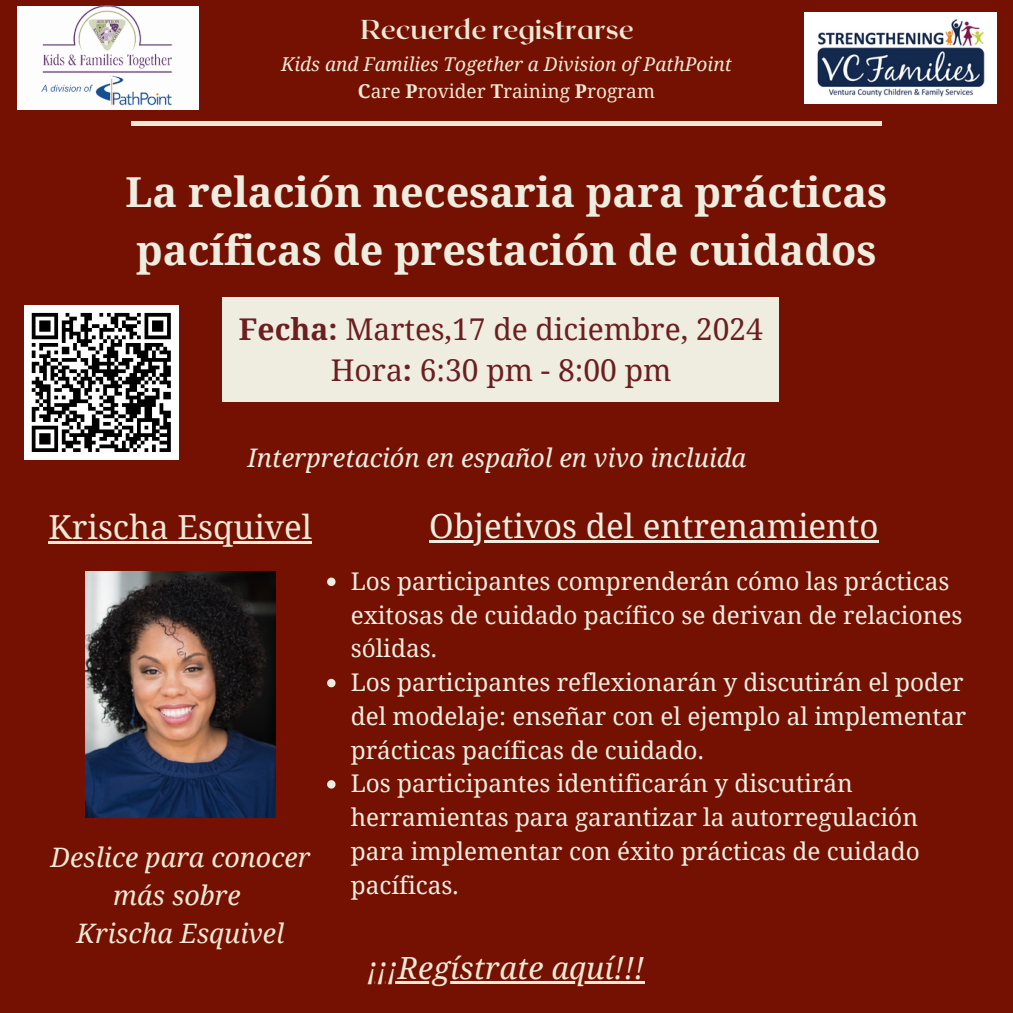
<style>
.page{position:relative;width:1013px;height:1013px;background:#fff}
.page>*{position:absolute;margin:0;border:0;box-sizing:border-box;transform-origin:0 0}
.t1{font:700 41.38px/57.9px "Noto Serif";color:#eeede0}
.t2{font:33.12px "Noto Serif";color:#eeede0}
.t3{font:33.12px "Noto Serif";color:#f1e8d5}
.t4{font:italic 30.62px "Noto Serif";color:#f1e8d5}
.t5{font:30px/41.6px "Noto Serif";color:#6c1e20;text-align:center}
.t6{font:700 27.25px "Roxborough CF";color:#f1e8d5}
.t7{font:italic 26.88px/37.5px "Noto Serif";color:#f1e8d5;text-align:center}
.t8{font:italic 25.5px "Noto Serif";color:#eeede0}
.t9{font:24.38px/33.8px "Noto Serif";color:#eeede0}
.t10{font:italic 19px "Noto Serif";color:#f1e8d5}
.t11{font:19px "Noto Serif";color:#f1e8d5}
.s1{font-weight:700}
</style>
<div class="page">
<div style="left:0;top:0;width:1012px;height:1012px;background:#741102"></div>
<div style="left:131px;top:121px;width:751px;height:5px;background:#f1e8d5"></div>
<img style="left:804px;top:13px;width:192px;height:91px">
<div style="left:17px;top:7px;width:181px;height:103px;background:#fdfdfd"></div>
<img style="left:21px;top:5px;width:173px;height:101px">
<img style="left:85px;top:571px;width:191px;height:246px">
<div style="left:222px;top:297px;width:556px;height:105px;background:#eeede0"></div>
<hr style="left:429px;top:540px;width:449px;height:2px;background:#eeede0">
<hr style="left:49px;top:541px;width:263px;height:3px;background:#f1e8d5">
<svg style="left:327px;top:577px;width:8px;height:9px"></svg>
<svg style="left:327px;top:679px;width:8px;height:8px"></svg>
<svg style="left:327px;top:780px;width:8px;height:8px"></svg>
<hr style="left:367px;top:980px;width:277px;height:3px;background:#f1e8d5">
<div style="left:24px;top:305px;width:154px;height:154px;background:#fff"></div>
<svg style="left:31px;top:312px;width:140px;height:140px"></svg>
<p class="t6" style="left:360px;top:12px;width:274px">Recuerde registrarse</p>
<p class="t10" style="left:281px;top:51px;width:452px">Kids and Families Together a Division of PathPoint</p>
<p class="t11" style="left:358px;top:77px;width:298px"><span class="s1">C</span>are <span class="s1">P</span>rovider <span class="s1">T</span>raining <span class="s1">P</span>rogram</p>
<h1 class="t1" style="left:125px;top:162px;width:763px">La relación necesaria para prácticas pacíficas de prestación de cuidados</h1>
<p class="t5" style="left:239px;top:307px;width:525px"><span class="s1">Fecha:</span> Martes,17 de diciembre, 2024<br>Hora<span class="s1">:</span> 6:30 pm - 8:00 pm</p>
<p class="t8" style="left:247px;top:440px;width:500px">Interpretación en español en vivo incluida</p>
<h4 class="t3" style="left:49px;top:503px;width:265px">Krischa Esquivel</h4>
<h2 class="t2" style="left:429px;top:502px;width:451px">Objetivos del entrenamiento</h2>
<h2 class="t9" style="left:351px;top:563px;width:613px">Los participantes comprenderán cómo las prácticas exitosas de cuidado pacífico se derivan de relaciones sólidas.</h2>
<h2 class="t9" style="left:351px;top:664px;width:617px;text-align:justify">Los participantes reflexionarán y discutirán el poder del modelaje: enseñar con el ejemplo al implementar prácticas pacíficas de cuidado.</h2>
<p class="t9" style="left:351px;top:766px;width:570px">Los participantes identificarán y discutirán herramientas para garantizar la autorregulación para implementar con éxito prácticas de cuidado pacíficas.</p>
<p class="t7" style="left:51px;top:838px;width:261px">Deslice para conocer más sobre<br>Krischa Esquivel</p>
<p class="t4" style="left:367px;top:946px;width:278px">¡¡¡Regístrate aquí!!!</p>
</div>
